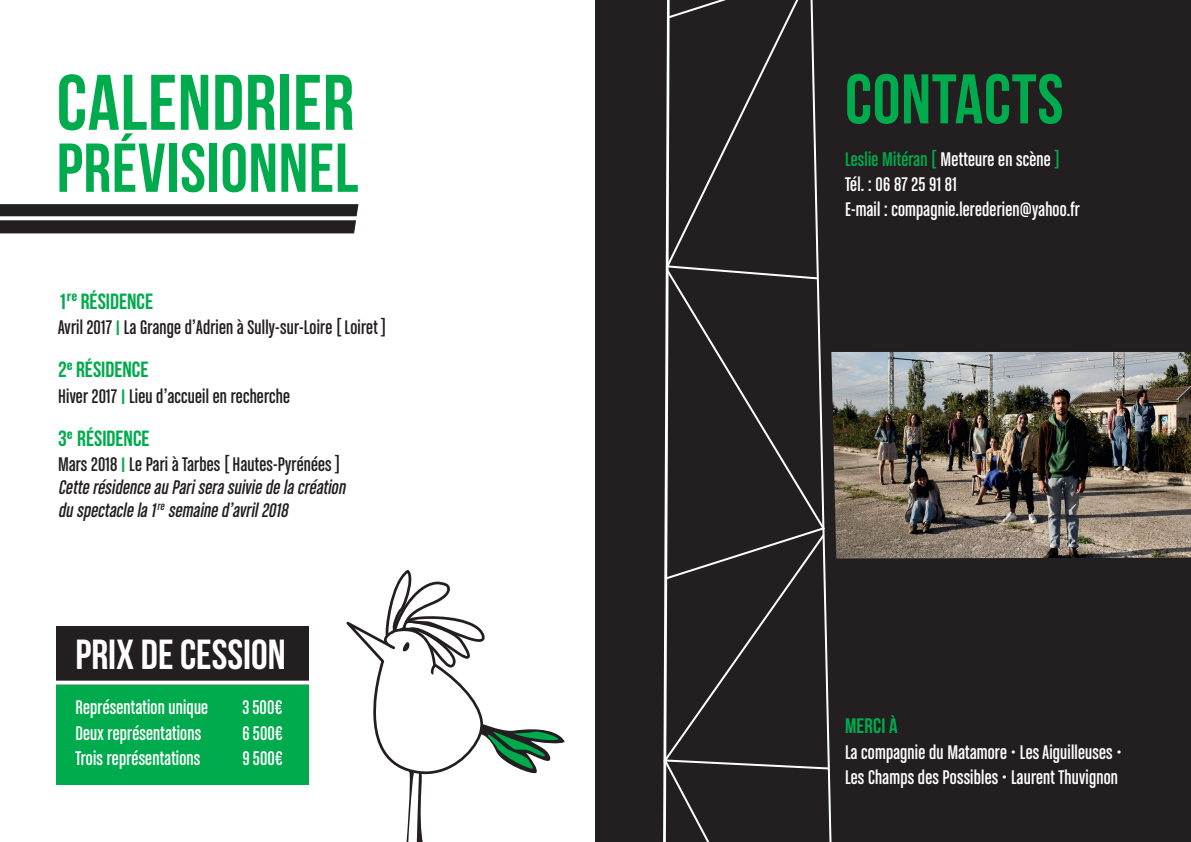
<style>
.page{position:relative;width:1191px;height:842px;background:#fff}
.page>*{position:absolute;margin:0;border:0;box-sizing:border-box;transform-origin:0 0}
.t1{font:700 78.6px "Bebas Neue";letter-spacing:.01em;color:#00ab4d}
.t2{font:700 70px "Bebas Neue";letter-spacing:.01em;color:#00ab4d}
.t3{font:700 69px "Bebas Neue";letter-spacing:.01em;color:#00ab4d}
.t4{font:700 42px "Bebas Neue";color:#fff}
.t5{font:700 22px "Bebas Neue";color:#00ab4d}
.t6{font:21px/25.2px "Chalet Comprime Cologne Sixty";letter-spacing:.01em;color:#fff}
.t7{font:italic 21px/23px "Chalet Comprime Cologne Sixty";color:#231f20}
.t8{font:21px "Chalet Comprime Cologne Sixty";letter-spacing:.01em;color:#231f20}
.t9{font:700 21px "Bebas Neue";letter-spacing:.01em;color:#00ab4d}
.s1{font-family:"Chalet Comprime Hong Kong Eighty";color:#00ab4d}
.s2{font-style:normal}
.s3{font-family:"Chalet Comprime Hong Kong Eighty";font-style:normal;color:#00ab4d}
.s4{color:#00ab4d}
</style>
<div class="page">
<div style="left:595px;top:0;width:596px;height:842px;background:#231f20"></div>
<svg style="left:663px;top:0;width:176px;height:842px"></svg>
<svg style="left:0;top:204px;width:358px;height:29px;background:#272324"></svg>
<svg style="left:346px;top:570px;width:218px;height:272px"></svg>
<svg style="left:0;top:216px;width:358px;height:4px"></svg>
<img style="left:831px;top:352px;width:360px;height:206px">
<div style="left:57px;top:683px;width:252px;height:102px;background:#00ab4d"></div>
<div style="left:57px;top:626px;width:252px;height:59px;background:#231f20"></div>
<svg style="left:56px;top:681px;width:295px;height:4px"></svg>
<h1 class="t1" style="left:57px;top:60px;width:299px">CALENDRIER</h1>
<h3 class="t3" style="left:57px;top:130px;width:303px">PRÉVISIONNEL</h3>
<p class="t5" style="left:58px;top:289px;width:97px">1<sup>re</sup> RÉSIDENCE</p>
<p class="t8" style="left:58px;top:315px;width:330px">Avril 2017 <span class="s1">|</span> La Grange d’Adrien à Sully-sur-Loire [ Loiret ]</p>
<p class="t5" style="left:58px;top:358px;width:92px">2<sup>e</sup> RÉSIDENCE</p>
<p class="t8" style="left:58px;top:384px;width:233px">Hiver 2017 <span class="s1">|</span> Lieu d’accueil en recherche</p>
<p class="t5" style="left:58px;top:426px;width:93px">3<sup>e</sup> RÉSIDENCE</p>
<p class="t7" style="left:58px;top:452px;width:292px"><span class="s2">Mars 2018</span> <span class="s3">|</span> <span class="s2">Le Pari à Tarbes [Hautes-Pyrénées]<br></span>Cette résidence au Pariserasuivie de lacréation du spectacle la1<sup>re</sup> semaine d’avril2018</p>
<h3 class="t4" style="left:75px;top:632px;width:212px">PRIX DE CESSION</h3>
<p class="t6" style="left:75px;top:695px;width:134px">Représentation unique</p>
<p class="t6" style="left:242px;top:695px;width:41px">3500€</p>
<p class="t6" style="left:75px;top:720px;width:127px">Deux représentations</p>
<p class="t6" style="left:242px;top:720px;width:42px">6500€</p>
<p class="t6" style="left:75px;top:745px;width:126px">Trois représentations</p>
<p class="t6" style="left:242px;top:745px;width:42px">9500€</p>
<h2 class="t2" style="left:845px;top:61px;width:220px">CONTACTS</h2>
<p class="t6" style="left:845px;top:146px;width:236px"><span class="s4">Leslie Mitéran [</span> Metteure en scène <span class="s4">]<br></span>Tél. : 06 87 25 91 81<br>E-mail : compagnie.lerederien@yahoo.fr</p>
<p class="t9" style="left:845px;top:715px;width:54px">MERCI À</p>
<p class="t6" style="left:845px;top:739px;width:278px">La compagnie du Matamore • Les Aiguilleuses •<br>Les Champs des Possibles • Laurent Thuvignon</p>
</div>
